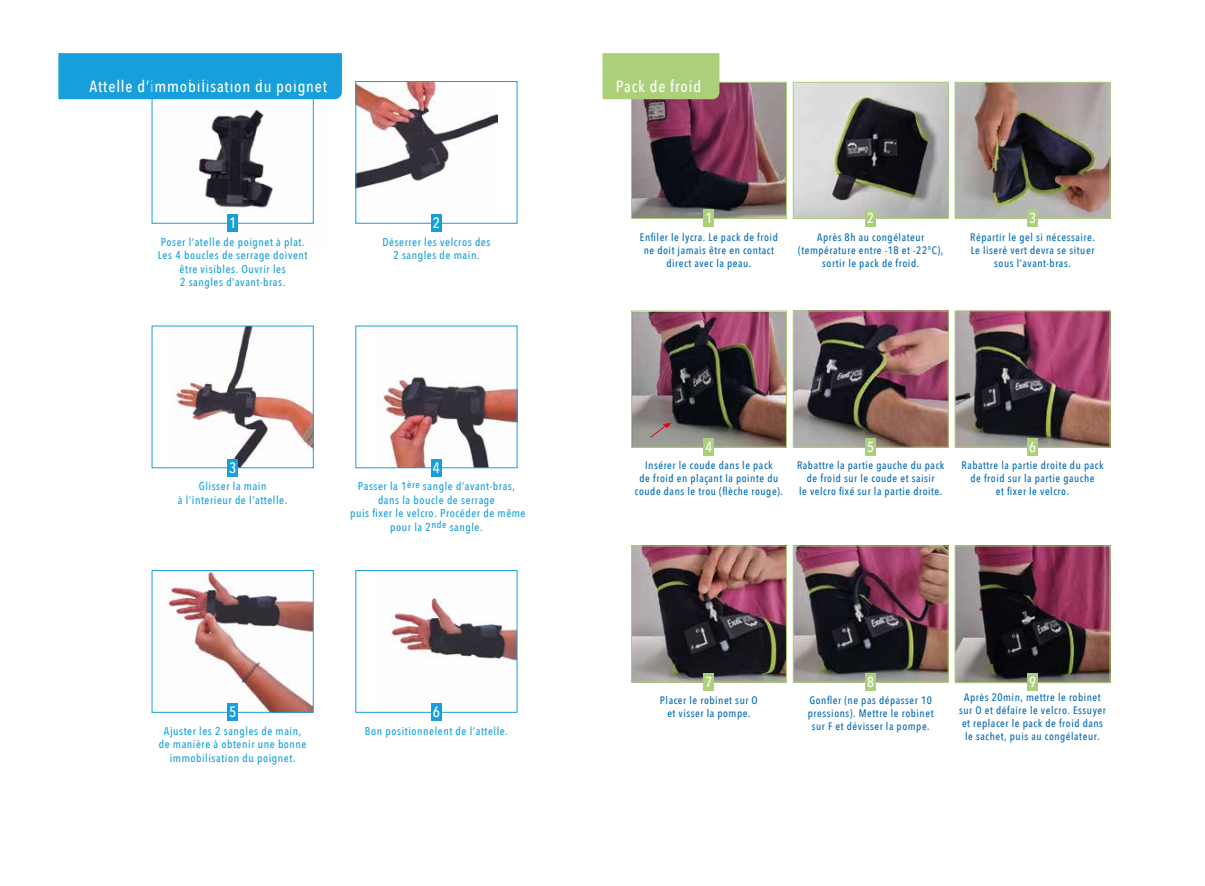
<style>
.page{position:relative;width:1205px;height:886px;background:#fff}
.page>*{position:absolute;margin:0;border:0;box-sizing:border-box;transform-origin:0 0}
.t1{font:500 16.25px "Avenir Next Condensed";letter-spacing:.05em;color:#fff}
.t2{font:500 15px "Avenir Next Condensed";color:#fff}
.t3{font:500 14.38px "Avenir Next Condensed";color:#fff}
.t4{font:500 11.25px/13.5px "Avenir Next Condensed";letter-spacing:.05em;color:#169fdb;text-align:center}
.t5{font:500 10.88px/13px "Avenir Next Condensed";letter-spacing:.05em;color:#0069b4;text-align:center}
</style>
<div class="page">
<img style="left:156px;top:99px;width:173px;height:109px">
<div style="left:58px;top:53px;width:284px;height:46px;background:#169fdb"></div>
<img style="left:633px;top:84px;width:152px;height:133px">
<img style="left:956px;top:547px;width:152px;height:134px">
<img style="left:795px;top:84px;width:151px;height:133px">
<img style="left:957px;top:84px;width:151px;height:133px">
<img style="left:795px;top:548px;width:151px;height:132px">
<img style="left:633px;top:548px;width:152px;height:132px">
<img style="left:795px;top:313px;width:151px;height:132px">
<img style="left:633px;top:313px;width:152px;height:132px">
<img style="left:957px;top:313px;width:151px;height:132px">
<div style="left:954px;top:545px;width:156px;height:138px;border:1px solid #accf79"></div>
<div style="left:793px;top:82px;width:155px;height:137px;border:1px solid #accf79"></div>
<div style="left:955px;top:82px;width:155px;height:137px;border:1px solid #accf79"></div>
<div style="left:631px;top:82px;width:156px;height:137px;border:1px solid #accf79"></div>
<div style="left:793px;top:546px;width:155px;height:136px;border:1px solid #accf79"></div>
<div style="left:631px;top:546px;width:156px;height:136px;border:1px solid #accf79"></div>
<div style="left:793px;top:311px;width:155px;height:136px;border:1px solid #accf79"></div>
<div style="left:631px;top:311px;width:156px;height:136px;border:1px solid #accf79"></div>
<div style="left:955px;top:311px;width:155px;height:136px;border:1px solid #accf79"></div>
<div style="left:1027px;top:210px;width:10px;height:17px;background:#accf79"></div>
<div style="left:704px;top:210px;width:10px;height:17px;background:#accf79"></div>
<div style="left:865px;top:210px;width:11px;height:17px;background:#accf79"></div>
<div style="left:1027px;top:438px;width:10px;height:17px;background:#accf79"></div>
<div style="left:704px;top:438px;width:10px;height:17px;background:#accf79"></div>
<div style="left:865px;top:438px;width:11px;height:17px;background:#accf79"></div>
<div style="left:1027px;top:673px;width:10px;height:17px;background:#accf79"></div>
<div style="left:704px;top:673px;width:10px;height:17px;background:#accf79"></div>
<div style="left:865px;top:673px;width:11px;height:17px;background:#accf79"></div>
<svg style="left:649px;top:423px;width:23px;height:15px"></svg>
<img style="left:357px;top:83px;width:140px;height:106px">
<img style="left:173px;top:328px;width:139px;height:138px">
<img style="left:375px;top:376px;width:140px;height:90px">
<img style="left:162px;top:572px;width:150px;height:139px">
<img style="left:390px;top:598px;width:125px;height:65px">
<div style="left:152px;top:81px;width:162px;height:143px;border:1px solid #169fdb"></div>
<div style="left:152px;top:570px;width:162px;height:143px;border:1px solid #169fdb"></div>
<div style="left:355px;top:570px;width:162px;height:143px;border:1px solid #169fdb"></div>
<div style="left:355px;top:81px;width:162px;height:143px;border:1px solid #169fdb"></div>
<div style="left:227px;top:214px;width:11px;height:18px;background:#169fdb"></div>
<div style="left:431px;top:214px;width:11px;height:18px;background:#169fdb"></div>
<div style="left:227px;top:459px;width:11px;height:17px;background:#169fdb"></div>
<div style="left:431px;top:459px;width:11px;height:17px;background:#169fdb"></div>
<div style="left:227px;top:703px;width:11px;height:18px;background:#169fdb"></div>
<div style="left:431px;top:703px;width:11px;height:18px;background:#169fdb"></div>
<div style="left:602px;top:53px;width:117px;height:46px;background:#accf79"></div>
<h1 class="t1" style="left:89px;top:76px;width:239px">Attelle d’immobilisation du poignet</h1>
<h2 class="t2" style="left:229px;top:214px;width:9px">1</h2>
<h2 class="t2" style="left:433px;top:214px;width:9px">2</h2>
<p class="t4" style="left:158px;top:235px;width:151px">Poser l’atelle de poignet à plat.<br>Les 4 boucles de serrage doivent être visibles. Ouvrir les<br>2 sangles d’avant-bras.</p>
<p class="t4" style="left:382px;top:235px;width:109px">Déserrer les velcros des<br>2 sangles de main.</p>
<h2 class="t2" style="left:229px;top:458px;width:9px">3</h2>
<h2 class="t2" style="left:433px;top:458px;width:9px">4</h2>
<p class="t4" style="left:178px;top:480px;width:111px">Glisser la main<br>à l’interieur de l’attelle.</p>
<p class="t4" style="left:350px;top:480px;width:177px">Passer la 1<sup>ère</sup> sangle d’avant-bras, dans la boucle de serrage<br>puis fixer le velcro. Procéder de même pour la 2<sup>nde</sup> sangle.</p>
<h2 class="t2" style="left:229px;top:703px;width:9px">5</h2>
<h2 class="t2" style="left:433px;top:703px;width:9px">6</h2>
<p class="t4" style="left:159px;top:724px;width:149px">Ajuster les 2 sangles de main, de manière à obtenir une bonne immobilisation du poignet.</p>
<p class="t4" style="left:365px;top:724px;width:145px">Bon positionnelent de l’attelle.</p>
<h1 class="t1" style="left:616px;top:76px;width:87px">Pack de froid</h1>
<h3 class="t3" style="left:705px;top:209px;width:8px">1</h3>
<h3 class="t3" style="left:867px;top:209px;width:8px">2</h3>
<h3 class="t3" style="left:1029px;top:209px;width:8px">3</h3>
<p class="t5" style="left:640px;top:231px;width:139px">Enfiler le lycra. Le pack de froid ne doit jamais être en contact direct avec la peau.</p>
<p class="t5" style="left:798px;top:231px;width:147px">Après 8h au congélateur (température entre -18 et -22°C), sortir le pack de froid.</p>
<p class="t5" style="left:970px;top:231px;width:126px">Répartir le gel si nécessaire.<br>Le liseré vert devra se situer sous l’avant-bras.</p>
<h3 class="t3" style="left:705px;top:438px;width:8px">4</h3>
<h3 class="t3" style="left:867px;top:438px;width:8px">5</h3>
<h3 class="t3" style="left:1029px;top:438px;width:8px">6</h3>
<p class="t5" style="left:635px;top:459px;width:150px">Insérer le coude dans le pack<br>de froid en plaçant la pointe du coude dans le trou (flèche rouge).</p>
<p class="t5" style="left:797px;top:459px;width:149px">Rabattre la partie gauche du pack de froid sur le coude et saisir<br>le velcro fixé sur la partie droite.</p>
<p class="t5" style="left:961px;top:459px;width:144px">Rabattre la partie droite du pack de froid sur la partie gauche<br>et fixer le velcro.</p>
<h3 class="t3" style="left:705px;top:673px;width:8px">7</h3>
<h3 class="t3" style="left:867px;top:673px;width:8px">8</h3>
<h3 class="t3" style="left:1029px;top:673px;width:8px">9</h3>
<p class="t5" style="left:660px;top:694px;width:99px">Placer le robinet sur O et visser la pompe.</p>
<p class="t5" style="left:808px;top:694px;width:127px">Gonfler (ne pas dépasser 10 pressions). Mettre le robinet sur F et dévisser la pompe.</p>
<p class="t5" style="left:959px;top:691px;width:148px">Après 20min, mettre le robinet sur O et défaire le velcro. Essuyer et replacer le pack de froid dans le sachet, puis au congélateur.</p>
</div>
